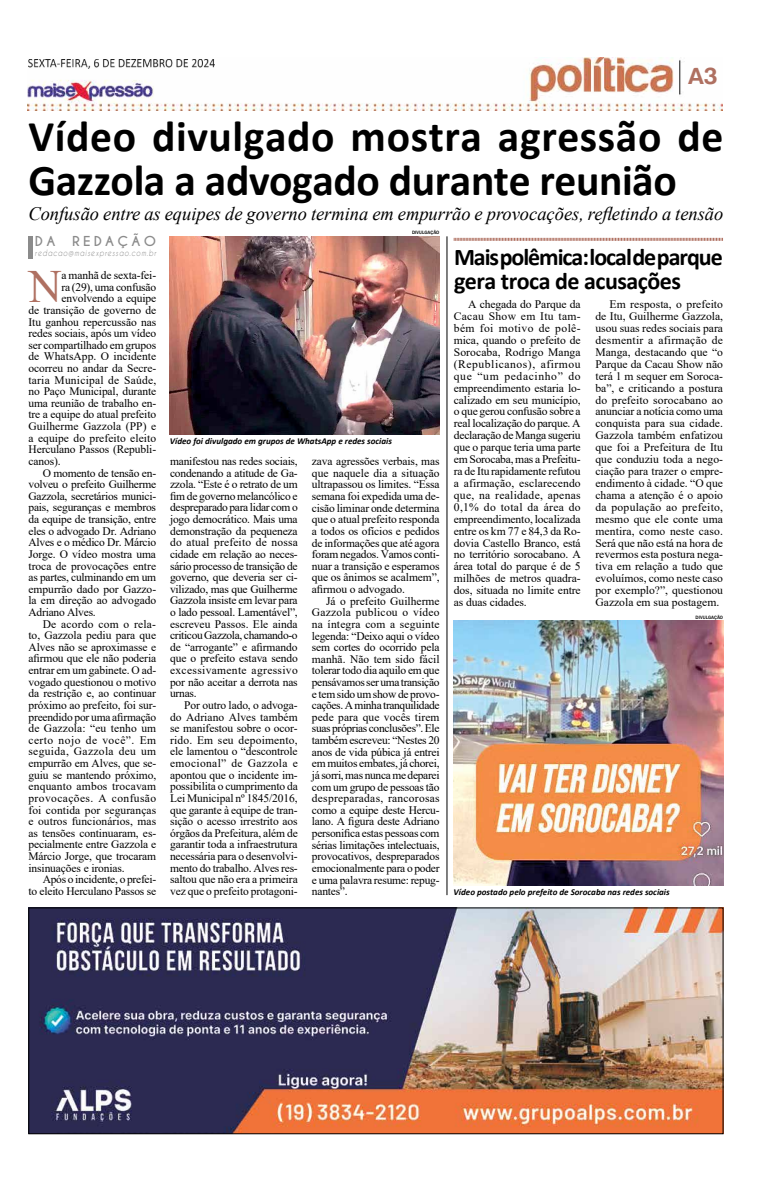
<style>
.page{position:relative;width:780px;height:1191px;background:#fff}
.page>*{position:absolute;margin:0;border:0;box-sizing:border-box;transform-origin:0 0}
.t1{font:46.2px "Times New Roman";color:#af7061}
.t2{font:700 44px/44px "Calibri";color:#000}
.t3{font:700 24px/24px "Calibri";letter-spacing:-.045em;color:#000}
.t4{font:24px "Harabara";color:#af7061}
.t5{font:italic 19px "Times New Roman";color:#000}
.t6{font:700 12.9px "Caviar Dreams";letter-spacing:.24em;color:#8b8b8b;scale:1.04 1}
.t7{font:11.5px/11.6px "Times New Roman";letter-spacing:-.01em;color:#000;text-align:justify}
.t8{font:11.5px "Times New Roman";letter-spacing:.01em;color:#000}
.t9{font:11.5px "Times New Roman";letter-spacing:.02em;color:#000}
.t10{font:11.5px "Times New Roman";letter-spacing:.015em;color:#000}
.t11{font:11.5px "Times New Roman";letter-spacing:.035em;color:#000}
.t12{font:11.5px "Times New Roman";letter-spacing:.03em;color:#000}
.t13{font:11.5px "Times New Roman";letter-spacing:.04em;color:#000}
.t14{font:italic 700 9px "Calibri";color:#000}
.t15{font:italic 8.3px "Caviar Dreams";letter-spacing:.11em;color:#8b8b8b;scale:.83 1}
.t16{font:500 4.9px "Franklin Gothic";color:#000}
</style>
<div class="page">
<img style="left:28px;top:57px;width:694px;height:54px">
<img style="left:29px;top:60px;width:185px;height:9px">
<img style="left:30px;top:909px;width:691px;height:223px">
<div style="left:28px;top:907px;width:695px;height:227px;border:1px solid #000"></div>
<img style="left:170px;top:236px;width:269px;height:199px">
<hr style="left:29px;top:236px;width:4px;height:23px;background:#8b8b8b">
<svg style="left:454px;top:238px;width:269px;height:3px"></svg>
<hr style="left:446px;top:236px;width:1px;height:659px;background:#000">
<img style="left:453px;top:621px;width:270px;height:264px">
<h3 class="t4" style="left:688px;top:63px;width:31px">A3</h3>
<h2 class="t2" style="left:28px;top:114px;width:696px">Vídeo divulgado mostra agressão de<br>Gazzola a advogado durante reunião</h2>
<h3 class="t5" style="left:28px;top:201px;width:696px">Confusão entre as equipes de governo termina em empurrão e provocações, refletindo a tensão</h3>
<p class="t16" style="left:412px;top:229px;width:29px">DIVULGAÇÃO</p>
<p class="t6" style="left:35px;top:234px;width:21px">DA</p>
<p class="t6" style="left:72px;top:234px;width:82px">REDAÇÃO</p>
<p class="t15" style="left:35px;top:248px;width:147px">redacao@maisexpressao.com.br</p>
<h3 class="t3" style="left:454px;top:245px;width:270px">Mais polêmica: local de parque gera troca de acusações</h3>
<p class="t7" style="left:454px;top:298px;width:128px;line-height:11.9px;text-indent:14px">A chegada do Parque da Cacau Show em Itu tam&shy;bém foi motivo de polê&shy;mica, quando o prefeito de Sorocaba, Rodrigo Manga (Republicanos), afirmou que “um pedacinho” do empreendimento estaria lo&shy;calizado em seu município, o que gerou confusão sobre a real localização do parque. A declaração de Manga sugeriu que o parque teria uma parte em Sorocaba, mas a Prefeitu&shy;ra de Itu rapidamente refutou a afirmação, esclarecendo que, na realidade, apenas 0,1% do total da área do empreendimento, localizada entre os km 77 e 84,3 da Ro&shy;dovia Castello Branco, está no território sorocabano. A área total do parque é de 5 milhões de metros quadra&shy;dos, situada no limite entre as duas cidades.</p>
<p class="t7" style="left:595px;top:298px;width:129px;line-height:11.9px;text-indent:14px">Em resposta, o prefeito de Itu, Guilherme Gazzola, usou suas redes sociais para desmentir a afirmação de Manga, destacando que “o Parque da Cacau Show não terá 1 m sequer em Soroca&shy;ba”, e criticando a postura do prefeito sorocabano ao anunciar a notícia como uma conquista para sua cidade.<br>Gazzola também enfatizou que foi a Prefeitura de Itu que conduziu toda a nego&shy;ciação para trazer o empre&shy;endimento à cidade. “O que chama a atenção é o apoio da população ao prefeito, mesmo que ele conte uma mentira, como neste caso.<br>Será que não está na hora de revermos esta postura nega&shy;tiva em relação a tudo que evoluímos, como neste caso por exemplo?”, questionou Gazzola em sua postagem.</p>
<p class="t16" style="left:695px;top:615px;width:29px">DIVULGAÇÃO</p>
<h1 class="t1" style="left:28px;top:254px;width:35px">N</h1>
<p class="t7" style="left:61px;top:269px;width:96px">a manhã de sexta-fei-</p>
<p class="t7" style="left:61px;top:281px;width:96px">ra (29), uma confusão</p>
<p class="t7" style="left:61px;top:292px;width:96px">envolvendo a equipe</p>
<p class="t7" style="left:28px;top:304px;width:129px">de transição de governo de</p>
<p class="t7" style="left:28px;top:315px;width:129px">Itu ganhou repercussão nas</p>
<p class="t7" style="left:28px;top:327px;width:129px">redes sociais, após um vídeo</p>
<p class="t7" style="left:28px;top:339px;width:129px">ser compartilhado em grupos</p>
<p class="t7" style="left:28px;top:350px;width:129px">de WhatsApp. O incidente</p>
<p class="t7" style="left:28px;top:362px;width:129px">ocorreu no andar da Secre-</p>
<p class="t9" style="left:28px;top:371px;width:129px">taria Municipal de Saúde,</p>
<p class="t7" style="left:28px;top:385px;width:129px">no Paço Municipal, durante</p>
<p class="t7" style="left:28px;top:397px;width:129px">uma reunião de trabalho en-</p>
<p class="t7" style="left:28px;top:408px;width:129px">tre a equipe do atual prefeito</p>
<p class="t8" style="left:28px;top:418px;width:129px">Guilherme Gazzola (PP) e</p>
<p class="t7" style="left:28px;top:432px;width:129px">a equipe do prefeito eleito</p>
<p class="t7" style="left:28px;top:443px;width:129px">Herculano Passos (Republi-</p>
<p class="t7" style="left:28px;top:455px;width:34px">canos).</p>
<p class="t7" style="left:43px;top:466px;width:115px">O momento de tensão en-</p>
<p class="t7" style="left:28px;top:478px;width:129px">volveu o prefeito Guilherme</p>
<p class="t7" style="left:28px;top:490px;width:129px">Gazzola, secretários munici-</p>
<p class="t7" style="left:28px;top:501px;width:129px">pais, seguranças e membros</p>
<p class="t7" style="left:28px;top:513px;width:129px">da equipe de transição, entre</p>
<p class="t7" style="left:28px;top:524px;width:129px">eles o advogado Dr. Adriano</p>
<p class="t7" style="left:28px;top:536px;width:129px">Alves e o médico Dr. Márcio</p>
<p class="t7" style="left:28px;top:548px;width:129px">Jorge. O vídeo mostra uma</p>
<p class="t7" style="left:28px;top:559px;width:129px">troca de provocações entre</p>
<p class="t7" style="left:28px;top:571px;width:129px">as partes, culminando em um</p>
<p class="t7" style="left:28px;top:583px;width:129px">empurrão dado por Gazzo-</p>
<p class="t7" style="left:28px;top:594px;width:129px">la em direção ao advogado</p>
<p class="t7" style="left:28px;top:606px;width:69px">Adriano Alves.</p>
<p class="t9" style="left:43px;top:615px;width:115px">De acordo com o rela-</p>
<p class="t7" style="left:28px;top:629px;width:129px">to, Gazzola pediu para que</p>
<p class="t7" style="left:28px;top:641px;width:129px">Alves não se aproximasse e</p>
<p class="t7" style="left:28px;top:652px;width:129px">afirmou que ele não poderia</p>
<p class="t7" style="left:28px;top:664px;width:129px">entrar em um gabinete. O ad-</p>
<p class="t7" style="left:28px;top:675px;width:129px">vogado questionou o motivo</p>
<p class="t7" style="left:28px;top:687px;width:129px">da restrição e, ao continuar</p>
<p class="t7" style="left:28px;top:699px;width:129px">próximo ao prefeito, foi sur-</p>
<p class="t7" style="left:28px;top:710px;width:129px">preendido por uma afirmação</p>
<p class="t8" style="left:28px;top:720px;width:129px">de Gazzola: “eu tenho um</p>
<p class="t13" style="left:28px;top:732px;width:129px">certo nojo de você”. Em</p>
<p class="t12" style="left:28px;top:743px;width:129px">seguida, Gazzola deu um</p>
<p class="t7" style="left:28px;top:757px;width:129px">empurrão em Alves, que se-</p>
<p class="t7" style="left:28px;top:768px;width:129px">guiu se mantendo próximo,</p>
<p class="t10" style="left:28px;top:778px;width:129px">enquanto ambos trocavam</p>
<p class="t11" style="left:28px;top:790px;width:129px">provocações. A confusão</p>
<p class="t8" style="left:28px;top:801px;width:129px">foi contida por seguranças</p>
<p class="t7" style="left:28px;top:815px;width:129px">e outros funcionários, mas</p>
<p class="t7" style="left:28px;top:826px;width:129px">as tensões continuaram, es-</p>
<p class="t7" style="left:28px;top:838px;width:129px">pecialmente entre Gazzola e</p>
<p class="t7" style="left:28px;top:850px;width:129px">Márcio Jorge, que trocaram</p>
<p class="t7" style="left:28px;top:861px;width:98px">insinuações e ironias.</p>
<p class="t7" style="left:43px;top:873px;width:115px">Após o incidente, o prefei-</p>
<p class="t7" style="left:28px;top:885px;width:129px">to eleito Herculano Passos se</p>
<p class="t14" style="left:170px;top:434px;width:223px">Vídeo foi divulgado em grupos de WhatsApp e redes sociais</p>
<p class="t7" style="left:312px;top:455px;width:129px">zava agressões verbais, mas que naquele dia a situação ultrapassou os limites. “Essa semana foi expedida uma de&shy;cisão liminar onde determina que o atual prefeito responda a todos os ofícios e pedidos de informações que até agora foram negados. Vamos conti&shy;nuar a transição e esperamos que os ânimos se acalmem”, afirmou o advogado.</p>
<p class="t7" style="left:312px;top:594px;width:129px;text-indent:14px">Já o prefeito Guilherme Gazzola publicou o vídeo na íntegra com a seguinte legenda: “Deixo aqui o vídeo sem cortes do ocorrido pela manhã. Não tem sido fácil tolerar todo dia aquilo em que pensávamos ser uma transição e tem sido um show de provo&shy;cações. A minha tranquilidade pede para que vocês tirem suas próprias conclusões”. Ele também escreveu: “Nestes 20 anos de vida púbica já entrei em muitos embates, já chorei, já sorri, mas nunca me deparei com um grupo de pessoas tão despreparadas, rancorosas como a equipe deste Hercu&shy;lano. A figura deste Adriano personifica estas pessoas com sérias limitações intelectuais, provocativos, despreparados emocionalmente para o poder e uma palavra resume: repug&shy;nantes”.</p>
<p class="t7" style="left:170px;top:455px;width:129px">manifestou nas redes sociais, condenando a atitude de Ga&shy;zzola. “Este é o retrato de um fim de governo melancólico e despreparado para lidar com o jogo democrático. Mais uma demonstração da pequeneza do atual prefeito de nossa cidade em relação ao neces&shy;sário processo de transição de governo, que deveria ser ci&shy;vilizado, mas que Guilherme Gazzola insiste em levar para o lado pessoal. Lamentável”, escreveu Passos. Ele ainda criticou Gazzola, chamando-o de “arrogante” e afirmando que o prefeito estava sendo excessivamente agressivo por não aceitar a derrota nas urnas.</p>
<p class="t7" style="left:170px;top:699px;width:129px;text-indent:14px">Por outro lado, o advoga&shy;do Adriano Alves também se manifestou sobre o ocor&shy;rido. Em seu depoimento, ele lamentou o “descontrole emocional” de Gazzola e apontou que o incidente im&shy;possibilita o cumprimento da Lei Municipal nº 1845/2016, que garante à equipe de tran&shy;sição o acesso irrestrito aos órgãos da Prefeitura, além de garantir toda a infraestrutura necessária para o desenvolvi&shy;mento do trabalho. Alves res&shy;saltou que não era a primeira vez que o prefeito protagoni-</p>
<p class="t14" style="left:453px;top:885px;width:217px">Vídeo postado pelo prefeito de Sorocaba nas redes sociais</p>
</div>
